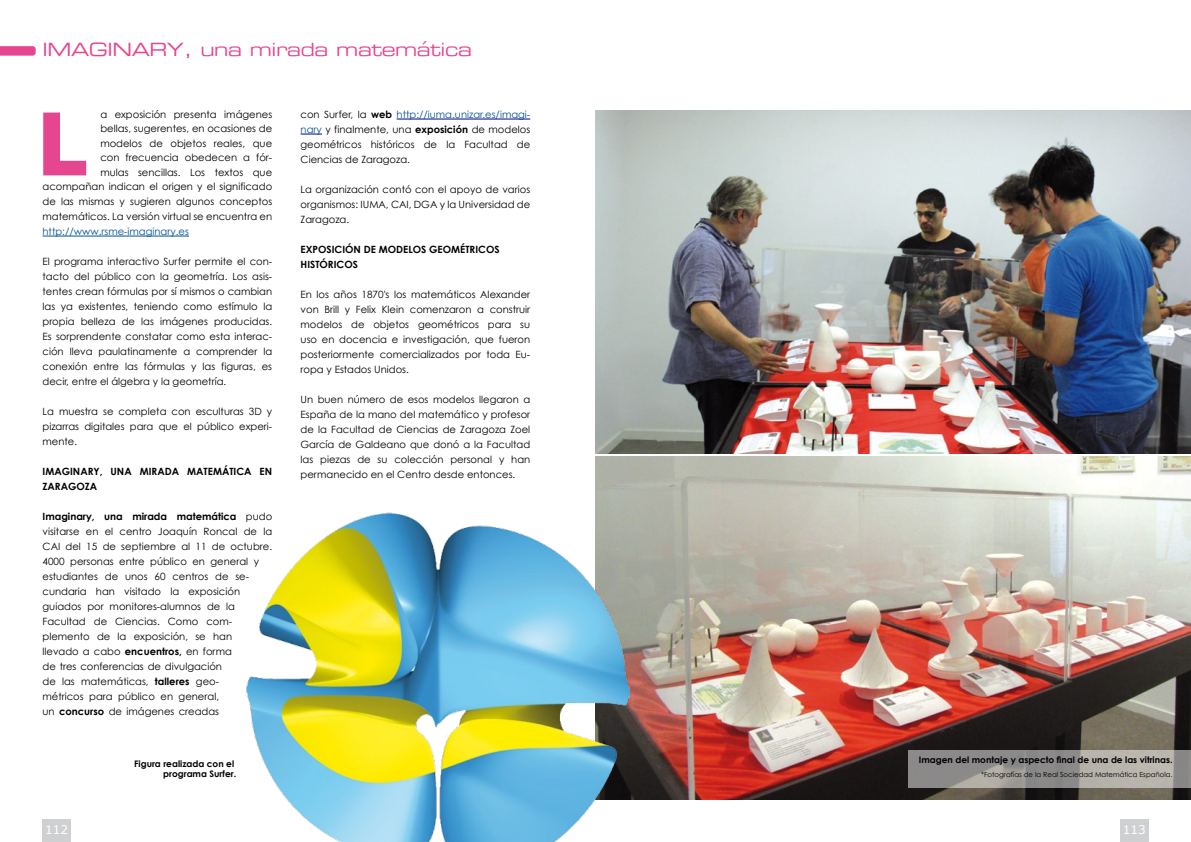
<style>
.page{position:relative;width:1191px;height:842px;background:#fff}
.page>*{position:absolute;margin:0;border:0;box-sizing:border-box;transform-origin:0 0}
.t1{font:18px "Eurostile Extended Two";letter-spacing:-.02em;color:#e6458f}
.t2{font:12px "Verdana";color:#fff}
.t3{font:10px/15px "Century Gothic";color:#000;text-align:justify}
.t4{font:700 10px/15px "Century Gothic";color:#000}
.t5{font:10px "Century Gothic";color:#005191}
.t6{font:700 9px/10.8px "Century Gothic";color:#000;text-align:right}
.t7{font:7px "Century Gothic";color:#000}
.s1{font-weight:700}
.s2{color:#005191}
</style>
<div class="page">
<div style="left:43px;top:819px;width:28px;height:23px;background:#cfd0d1"></div>
<div style="left:1120px;top:819px;width:28px;height:23px;background:#cfd0d1"></div>
<hr style="left:43px;top:236px;width:146px;height:1px;background:#005191">
<hr style="left:396px;top:119px;width:134px;height:1px;background:#000080">
<svg style="left:300px;top:134px;width:22px;height:1px"></svg>
<svg style="left:0;top:46px;width:36px;height:10px"></svg>
<svg style="left:43px;top:113px;width:43px;height:62px"></svg>
<img style="left:595px;top:111px;width:596px;height:342px">
<img style="left:595px;top:456px;width:596px;height:343px">
<img style="left:247px;top:500px;width:382px;height:342px">
<svg style="left:909px;top:750px;width:282px;height:37px;background:#9d9a96"></svg>
<h1 class="t1" style="left:43px;top:37px;width:431px">IMAGINARY, una mirada matemática</h1>
<p class="t3" style="left:43px;top:107px;width:231px;line-height:14.6px;text-align:right">a exposición presenta imágenes<br>bellas, su-gerentes, en ocasiones de<br>modelos de objetos reales, que<br>con frecuencia obedecen a fór-<br>mu-las sencillas. Los textos que acompañan indican el origen y el significado de las mismas y sugieren algunos conceptos matemáticos. La versión virtual se encuentra en</p>
<p class="t5" style="left:43px;top:225px;width:148px">http://www.rsme-imaginary.es</p>
<p class="t3" style="left:43px;top:254px;width:231px">El programa interactivo Surfer permite el con&shy;tacto del público con la geometría. Los asis&shy;ten-tes crean fórmulas por sí mismos o cambian las ya existentes, teniendo como estímulo la pro-pia belleza de las imágenes producidas.<br>Es sorprendente constatar como esta interac&shy;ción lleva paulatinamente a comprender la conexión entre las fórmulas y las figuras, es decir, entre el álgebra y la geometría.</p>
<p class="t3" style="left:43px;top:404px;width:231px">La muestra se completa con esculturas 3D y pizarras digitales para que el público expe-ri&shy;mente.</p>
<p class="t4" style="left:43px;top:463px;width:231px">IMAGINARY, UNA MIRADA MATEMÁTICA EN<br>ZARAGOZA</p>
<p class="t3" style="left:43px;top:509px;width:231px;text-align:left"><span class="s1">Imaginary, una mirada matemática</span> pudo vi-si-tarse en el centro Joaquín Roncal de la CAI del 15 de septiembre al 11 de octubre.<br>4000 per-sonas entre público en general y estudiantes de- unos 60 centros de se&shy;cun-daria han visitado la exposición guiados por mo-nitores-alumnos de la Facultad de Ciencias. Como com&shy;ple-mento de la exposición, se han<br>llevado a cabo <span class="s1">encuentros,</span> en forma<br>de tres conferencias de divulgación<br>de las matemáticas, <span class="s1">talleres</span> geo-<br>métri-cos para público en general,<br>un <span class="s1">con-curso</span> de imágenes creadas</p>
<p class="t3" style="left:300px;top:107px;width:231px">con Surfer, la <span class="s1">web</span> <span class="s2">http://iuma.unizar.es/imagi&shy;nary</span> y finalmente, una <span class="s1">exposición</span> de modelos geo-métricos históricos de la Facultad de Ciencias de Zaragoza.</p>
<p class="t3" style="left:300px;top:182px;width:231px">La organización contó con el apoyo de varios organismos: IUMA, CAI, DGA y la Universidad de Zaragoza.</p>
<p class="t4" style="left:300px;top:241px;width:200px">EXPOSICIÓN DE MODELOS GEOMÉTRICOS<br>HISTÓRICOS</p>
<p class="t3" style="left:300px;top:287px;width:231px;text-align:left">En los años 1870's los matemáticos Alexander von Brill y Felix Klein comenzaron a construir mo--delos de objetos geométricos para su uso en docencia e investigación, que fueron posteriormente comercializados por toda Eu&shy;ropa y Estados Unidos.</p>
<p class="t3" style="left:300px;top:392px;width:231px">Un buen número de esos modelos llegaron a España de la mano del matemático y profesor de la Facultad de Ciencias de Zaragoza Zoel García de Galdeano que donó a la Facultad las piezas de su colección personal y han permanecido en el Centro desde entonces.</p>
<p class="t6" style="left:134px;top:757px;width:103px">Figura realizada con el programa Surfer.</p>
<p class="t6" style="left:919px;top:754px;width:255px">Imagen del montaje y aspecto final de una de las vitrinas.</p>
<p class="t7" style="left:981px;top:770px;width:193px">*Fotografías de la Real Sociedad Matemática Española.</p>
<p class="t2" style="left:45px;top:822px;width:24px">112</p>
<p class="t2" style="left:1122px;top:822px;width:24px">113</p>
</div>
